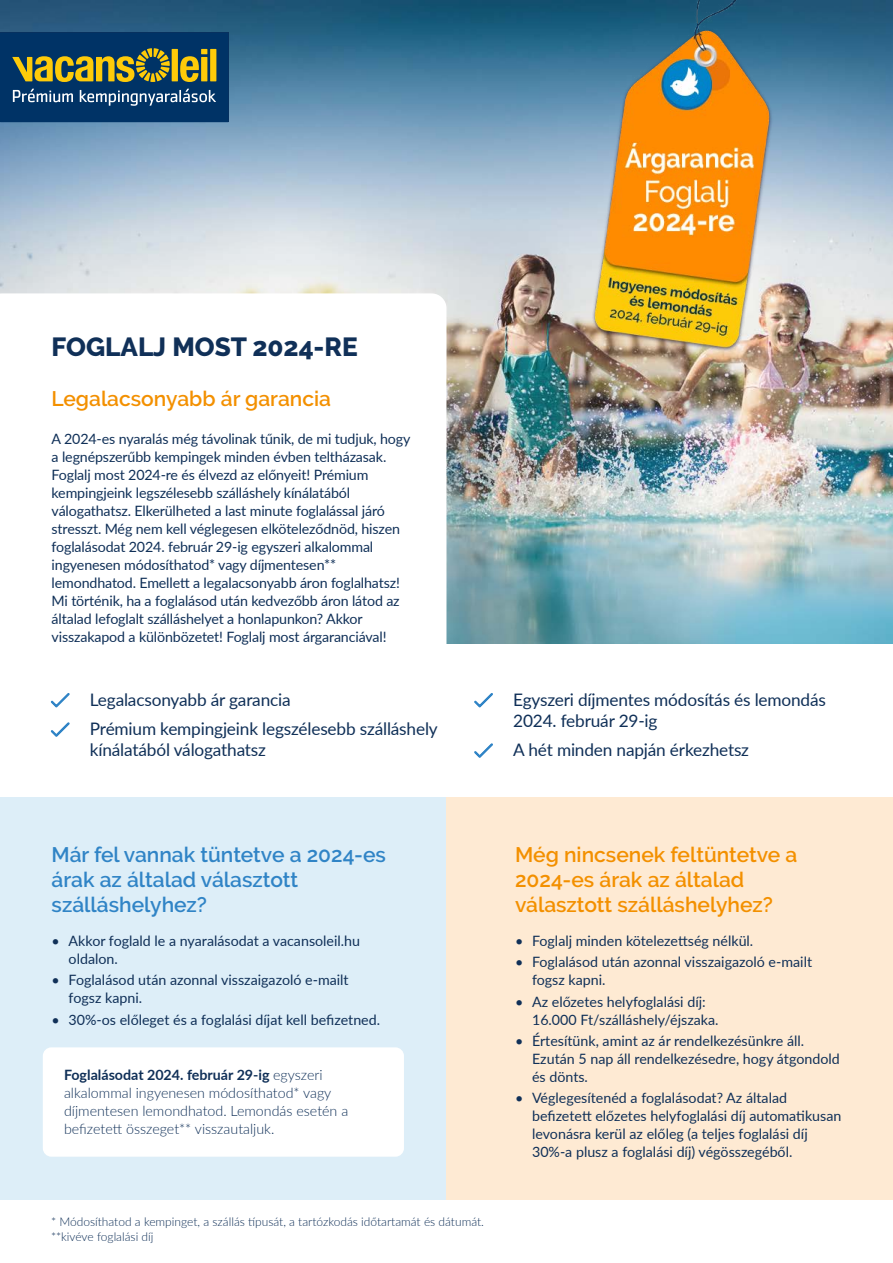
<style>
.page{position:relative;width:893px;height:1263px;background:#fff}
.page>*{position:absolute;margin:0;border:0;box-sizing:border-box;transform-origin:0 0}
.t1{font:800 26.1px "Raleway";color:#103058}
.t2{font:600 21px/25.2px "Raleway";color:#f39000}
.t3{font:600 21px/25.2px "Raleway";color:#3084c6}
.t4{font:17.25px/29.4px "Lato";letter-spacing:-.01em;color:#103058}
.t5{font:14.25px/18px "Lato";letter-spacing:-.01em;color:#103058}
.t6{font:300 14.25px/18px "Lato";color:#103058}
.t7{font:300 12px/15.5px "Lato";color:#103058}
.s1{font-weight:700}
</style>
<div class="page">
<img style="left:0;top:0;width:893px;height:643px">
<div style="left:0;top:797px;width:446px;height:402px;background:#ddeef8"></div>
<div style="left:446px;top:797px;width:447px;height:402px;background:#feead3"></div>
<div style="left:0;top:32px;width:229px;height:90px;background:#036"></div>
<svg style="left:13px;top:89px;width:203px;height:17px"></svg>
<div style="left:172px;top:49px;width:6px;height:32px;background:#fecb09"></div>
<div style="left:210px;top:49px;width:6px;height:32px;background:#fecb09"></div>
<svg style="left:180px;top:49px;width:27px;height:33px"></svg>
<div style="left:201px;top:57px;width:6px;height:24px;background:#fecb09"></div>
<svg style="left:12px;top:48px;width:158px;height:34px"></svg>
<svg style="left:0;top:293px;width:446px;height:350px"></svg>
<div style="left:43px;top:1047px;width:361px;height:110px;background:#fff;border-radius:9px"></div>
<img style="left:587px;top:0;width:191px;height:382px">
<h1 class="t1" style="left:52px;top:331px;width:308px">FOGLALJ MOST 2024-RE</h1>
<h2 class="t2" style="left:52px;top:386px;width:281px">Legalacsonyabb ár garancia</h2>
<p class="t5" style="left:52px;top:429px;width:360px">A 2024-es nyaralás még távolinak tűnik, de mi tudjuk, hogy a legnépszerűbb kempingek minden évben teltházasak.<br>Foglalj most 2024-re és élvezd az előnyeit! Prémium kempingjeink legszélesebb szálláshely kínálatából válogathatsz. Elkerülheted a last minute foglalással járó stresszt. Még nem kell véglegesen elköteleződnöd, hiszen foglalásodat 2024. február 29-ig egyszeri alkalommal ingyenesen módosíthatod* vagy díjmentesen** lemondhatod. Emellett a legalacsonyabb áron foglalhatsz!<br>Mi történik, ha a foglalásod után kedvezőbb áron látod az általad lefoglalt szálláshelyet a honlapunkon? Akkor visszakapod a különbözetet! Foglalj most árgaranciával!</p>
<p class="t4" style="left:90px;top:684px;width:349px">Legalacsonyabb ár garancia<br>Prémium kempingjeink legszélesebb szálláshely</p>
<p class="t4" style="left:90px;top:734px;width:178px">kínálatából válogathatsz</p>
<p class="t4" style="left:513px;top:688px;width:314px;line-height:21px">Egyszeri díjmentes módosítás és lemondás<br>2024. február 29-ig</p>
<p class="t4" style="left:513px;top:734px;width:237px">A hét minden napján érkezhetsz</p>
<h2 class="t3" style="left:52px;top:842px;width:336px">Már fel vannak tüntetve a 2024-es árak az általad választott szálláshelyhez?</h2>
<p class="t5" style="left:69px;top:931px;width:293px;text-indent:-17px">• Akkor foglald le a nyaralásodat a vacansoleil.hu oldalon.</p>
<p class="t5" style="left:69px;top:970px;width:282px;text-indent:-17px">• Foglalásod után azonnal visszaigazoló e-mailt fogsz kapni.</p>
<p class="t5" style="left:52px;top:1010px;width:330px">• 30%-os előleget és a foglalási díjat kell befizetned.</p>
<p class="t6" style="left:64px;top:1065px;width:286px"><span class="s1">Foglalásodat 2024. február 29-ig</span> egyszeri alkalommal ingyenesen módosíthatod* vagy díjmentesen lemondhatod. Lemondás esetén a befizetett összeget** visszautaljuk.</p>
<p class="t7" style="left:51px;top:1213px;width:434px">* Módosíthatod a kempinget, a szállás típusát, a tartózkodás időtartamát és dátumát. **kivéve foglalási díj</p>
<h2 class="t2" style="left:515px;top:842px;width:284px">Még nincsenek feltüntetve a<br>2024-es árak az általad választott szálláshelyhez?</h2>
<p class="t5" style="left:515px;top:931px;width:240px">• Foglalj minden kötelezettség nélkül.</p>
<p class="t5" style="left:532px;top:952px;width:282px;text-indent:-17px">• Foglalásod után azonnal visszaigazoló e-mailt fogsz kapni.</p>
<p class="t5" style="left:532px;top:992px;width:188px;text-indent:-17px">• Az előzetes helyfoglalási díj:<br>16.000 Ft/szálláshely/éjszaka.</p>
<p class="t5" style="left:532px;top:1031px;width:309px;text-indent:-17px">• Értesítünk, amint az ár rendelkezésünkre áll.<br>Ezután 5 nap áll rendelkezésedre, hogy átgondold és dönts.</p>
<p class="t5" style="left:532px;top:1088px;width:311px;text-indent:-17px">• Véglegesítenéd a foglalásodat? Az általad befizetett előzetes helyfoglalási díj automatikusan levonásra kerül az előleg (a teljes foglalási díj 30%-a plusz a foglalási díj) végösszegéből.</p>
</div>
